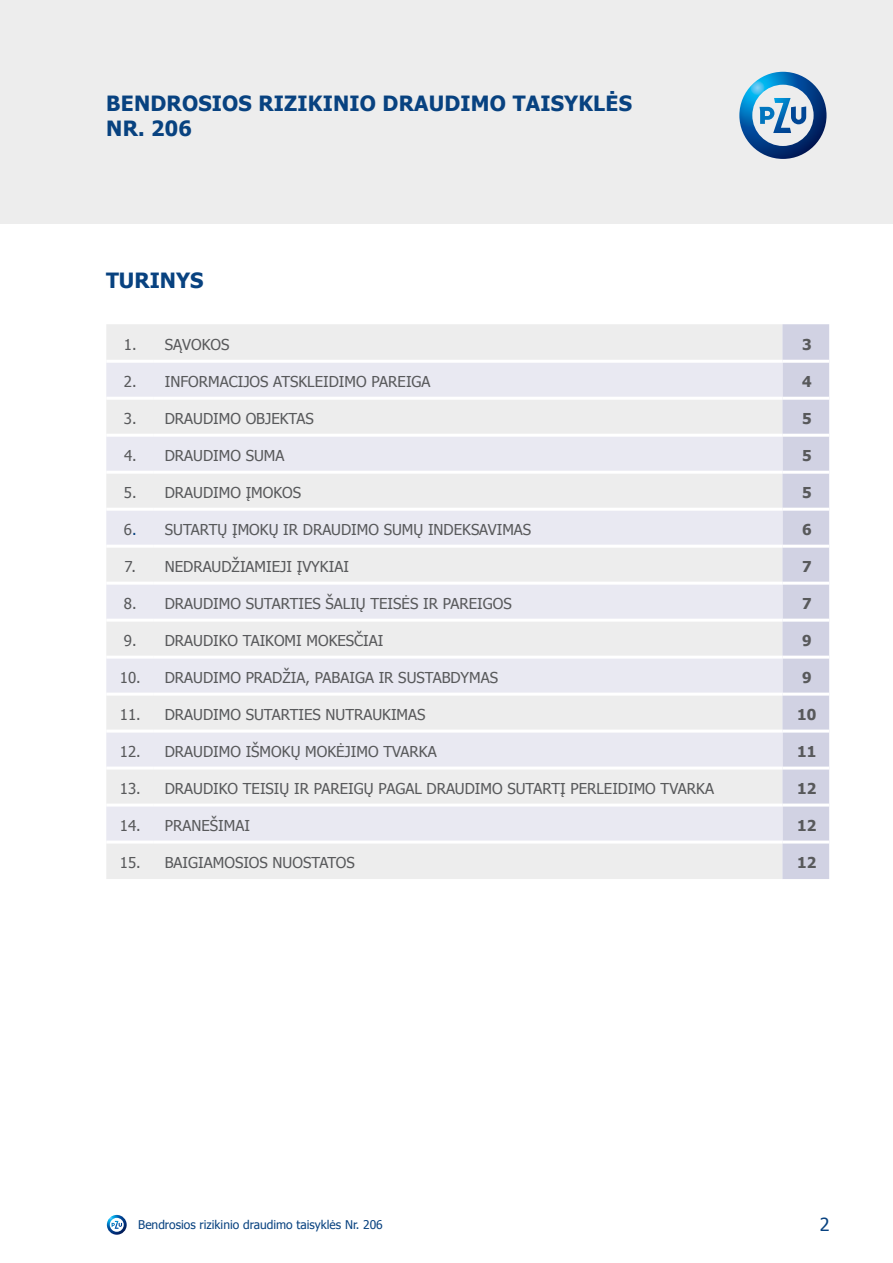
<style>
.page{position:relative;width:893px;height:1263px;background:#fff}
.page>*{position:absolute;margin:0;border:0;box-sizing:border-box;transform-origin:0 0}
.t1{font:700 21px/25.2px "Tahoma";letter-spacing:.01em;color:#084280}
.t2{font:18px "Tahoma";color:#084280}
.t3{font:15px "Tahoma";color:#58595b}
.t4{font:700 15px "Tahoma";color:#58595b}
.t5{font:12px "Tahoma";color:#084280}
.s1{color:#084280}
</style>
<div class="page">
<img style="left:107px;top:1215px;width:20px;height:20px">
<svg style="left:111px;top:1221px;width:11px;height:8px"></svg>
<div style="left:0;top:0;width:893px;height:223px;background:#ededed"></div>
<div style="left:106px;top:324px;width:676px;height:555px;background:#ededed"></div>
<div style="left:782px;top:324px;width:47px;height:555px;background:#d1d2e3"></div>
<div style="left:106px;top:363px;width:676px;height:477px;background:#e9e9f2"></div>
<hr style="left:106px;top:360px;width:47px;height:3px;background:#fff">
<hr style="left:153px;top:360px;width:629px;height:3px;background:#fff">
<hr style="left:782px;top:360px;width:47px;height:3px;background:#fff">
<hr style="left:106px;top:397px;width:47px;height:3px;background:#fff">
<hr style="left:153px;top:397px;width:629px;height:3px;background:#fff">
<hr style="left:782px;top:397px;width:47px;height:3px;background:#fff">
<hr style="left:106px;top:434px;width:47px;height:3px;background:#fff">
<hr style="left:153px;top:434px;width:629px;height:3px;background:#fff">
<hr style="left:782px;top:434px;width:47px;height:3px;background:#fff">
<hr style="left:106px;top:471px;width:47px;height:3px;background:#fff">
<hr style="left:153px;top:471px;width:629px;height:3px;background:#fff">
<hr style="left:782px;top:471px;width:47px;height:3px;background:#fff">
<hr style="left:106px;top:508px;width:47px;height:3px;background:#fff">
<hr style="left:153px;top:508px;width:629px;height:3px;background:#fff">
<hr style="left:782px;top:508px;width:47px;height:3px;background:#fff">
<hr style="left:106px;top:545px;width:47px;height:3px;background:#fff">
<hr style="left:153px;top:545px;width:629px;height:3px;background:#fff">
<hr style="left:782px;top:545px;width:47px;height:3px;background:#fff">
<hr style="left:106px;top:582px;width:47px;height:3px;background:#fff">
<hr style="left:153px;top:582px;width:629px;height:3px;background:#fff">
<hr style="left:782px;top:582px;width:47px;height:3px;background:#fff">
<hr style="left:106px;top:619px;width:47px;height:3px;background:#fff">
<hr style="left:153px;top:619px;width:629px;height:3px;background:#fff">
<hr style="left:782px;top:619px;width:47px;height:3px;background:#fff">
<hr style="left:106px;top:656px;width:47px;height:3px;background:#fff">
<hr style="left:153px;top:656px;width:629px;height:3px;background:#fff">
<hr style="left:782px;top:656px;width:47px;height:3px;background:#fff">
<hr style="left:106px;top:693px;width:47px;height:3px;background:#fff">
<hr style="left:153px;top:693px;width:629px;height:3px;background:#fff">
<hr style="left:782px;top:693px;width:47px;height:3px;background:#fff">
<hr style="left:106px;top:730px;width:47px;height:3px;background:#fff">
<hr style="left:153px;top:730px;width:629px;height:3px;background:#fff">
<hr style="left:782px;top:730px;width:47px;height:3px;background:#fff">
<hr style="left:106px;top:766px;width:47px;height:3px;background:#fff">
<hr style="left:153px;top:766px;width:629px;height:3px;background:#fff">
<hr style="left:782px;top:766px;width:47px;height:3px;background:#fff">
<hr style="left:106px;top:803px;width:47px;height:3px;background:#fff">
<hr style="left:153px;top:803px;width:629px;height:3px;background:#fff">
<hr style="left:782px;top:803px;width:47px;height:3px;background:#fff">
<hr style="left:106px;top:840px;width:47px;height:3px;background:#fff">
<hr style="left:153px;top:840px;width:629px;height:3px;background:#fff">
<hr style="left:782px;top:840px;width:47px;height:3px;background:#fff">
<img style="left:739px;top:72px;width:87px;height:87px">
<svg style="left:791px;top:106px;width:15px;height:18px"></svg>
<svg style="left:759px;top:107px;width:15px;height:17px"></svg>
<h1 class="t1" style="left:106px;top:89px;width:527px">BENDROSIOS RIZIKINIO DRAUDIMO TAISYKLĖS<br>NR. 206</h1>
<h1 class="t1" style="left:106px;top:267px;width:99px">TURINYS</h1>
<p class="t3" style="left:124px;top:334px;width:107px">1. SĄVOKOS</p>
<p class="t4" style="left:802px;top:334px;width:11px">3</p>
<p class="t3" style="left:124px;top:371px;width:308px">2. INFORMACIJOS ATSKLEIDIMO PAREIGA</p>
<p class="t4" style="left:802px;top:371px;width:11px">4</p>
<p class="t3" style="left:124px;top:408px;width:191px">3. DRAUDIMO OBJEKTAS</p>
<p class="t4" style="left:802px;top:408px;width:11px">5</p>
<p class="t3" style="left:124px;top:445px;width:162px">4. DRAUDIMO SUMA</p>
<p class="t4" style="left:802px;top:445px;width:11px">5</p>
<p class="t3" style="left:124px;top:482px;width:179px">5. DRAUDIMO ĮMOKOS</p>
<p class="t4" style="left:802px;top:482px;width:11px">5</p>
<p class="t3" style="left:124px;top:519px;width:409px">6<span class="s1">.</span> SUTARTŲ ĮMOKŲ IR DRAUDIMO SUMŲ INDEKSAVIMAS</p>
<p class="t4" style="left:802px;top:519px;width:11px">6</p>
<p class="t3" style="left:124px;top:556px;width:226px">7. NEDRAUDŽIAMIEJI ĮVYKIAI</p>
<p class="t4" style="left:802px;top:556px;width:11px">7</p>
<p class="t3" style="left:124px;top:593px;width:389px">8. DRAUDIMO SUTARTIES ŠALIŲ TEISĖS IR PAREIGOS</p>
<p class="t4" style="left:802px;top:593px;width:11px">7</p>
<p class="t3" style="left:124px;top:630px;width:261px">9. DRAUDIKO TAIKOMI MOKESČIAI</p>
<p class="t4" style="left:802px;top:630px;width:11px">9</p>
<p class="t3" style="left:120px;top:667px;width:380px">10. DRAUDIMO PRADŽIA, PABAIGA IR SUSTABDYMAS</p>
<p class="t4" style="left:802px;top:667px;width:11px">9</p>
<p class="t3" style="left:120px;top:704px;width:307px">11. DRAUDIMO SUTARTIES NUTRAUKIMAS</p>
<p class="t4" style="left:797px;top:704px;width:21px">10</p>
<p class="t3" style="left:120px;top:742px;width:318px">12. DRAUDIMO IŠMOKŲ MOKĖJIMO TVARKA</p>
<p class="t4" style="left:797px;top:741px;width:21px">11</p>
<p class="t3" style="left:120px;top:779px;width:596px">13. DRAUDIKO TEISIŲ IR PAREIGŲ PAGAL DRAUDIMO SUTARTĮ PERLEIDIMO TVARKA</p>
<p class="t4" style="left:797px;top:778px;width:21px">12</p>
<p class="t3" style="left:120px;top:816px;width:131px">14. PRANEŠIMAI</p>
<p class="t4" style="left:797px;top:815px;width:21px">12</p>
<p class="t3" style="left:120px;top:853px;width:237px">15. BAIGIAMOSIOS NUOSTATOS</p>
<p class="t4" style="left:797px;top:852px;width:21px">12</p>
<p class="t5" style="left:138px;top:1217px;width:246px">Bendrosios rizikinio draudimo taisyklės Nr. 206</p>
<p class="t2" style="left:820px;top:1212px;width:11px">2</p>
</div>
